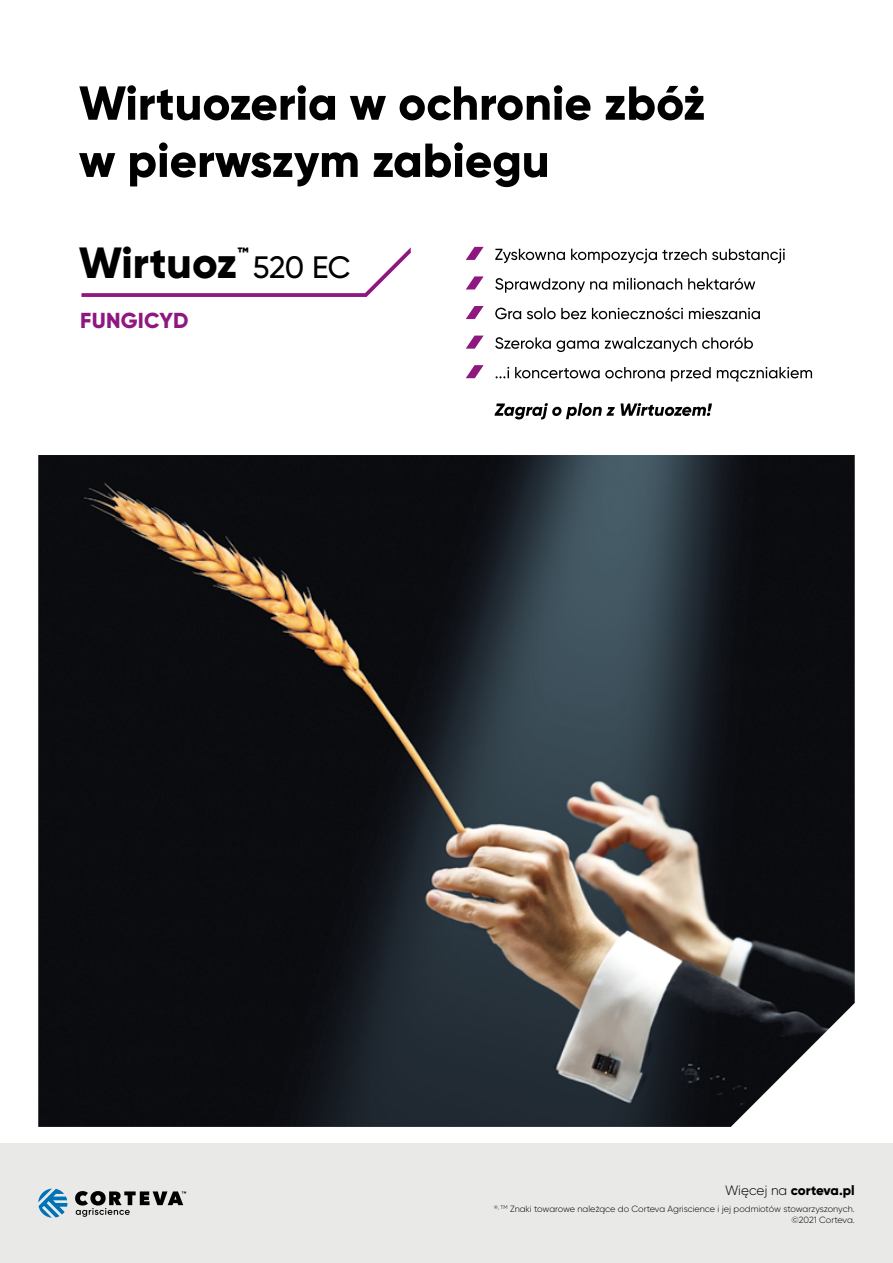
<style>
.page{position:relative;width:893px;height:1263px;background:#fff}
.page>*{position:absolute;margin:0;border:0;box-sizing:border-box;transform-origin:0 0}
.t1{font:800 43.65px "Gilroy";color:#000}
.t2{font:800 21.6px "Gilroy";letter-spacing:.01em;color:#8e187f}
.t3{font:800 13.5px "Gilroy";letter-spacing:-.015em;color:#000}
.t4{font:300 9px/10.8px "Gilroy";letter-spacing:-.005em;color:#000;text-align:right}
.s1{font-weight:500;font-size:30.9px}
.s2{font-weight:300}
</style>
<div class="page">
<svg style="left:79px;top:142px;width:468px;height:45px"></svg>
<svg style="left:79px;top:85px;width:625px;height:36px"></svg>
<img style="left:38px;top:455px;width:817px;height:672px">
<svg style="left:81px;top:247px;width:330px;height:50px"></svg>
<svg style="left:494px;top:403px;width:218px;height:17px"></svg>
<svg style="left:496px;top:367px;width:316px;height:15px"></svg>
<svg style="left:495px;top:337px;width:258px;height:15px"></svg>
<svg style="left:495px;top:307px;width:265px;height:12px"></svg>
<svg style="left:495px;top:278px;width:260px;height:15px"></svg>
<svg style="left:495px;top:249px;width:290px;height:14px"></svg>
<svg style="left:466px;top:247px;width:18px;height:13px"></svg>
<svg style="left:466px;top:276px;width:18px;height:13px"></svg>
<svg style="left:466px;top:306px;width:18px;height:13px"></svg>
<svg style="left:466px;top:336px;width:18px;height:13px"></svg>
<svg style="left:466px;top:365px;width:18px;height:13px"></svg>
<div style="left:0;top:1144px;width:893px;height:119px;background:#e9eae8"></div>
<svg style="left:38px;top:1188px;width:29px;height:30px"></svg>
<svg style="left:75px;top:1191px;width:111px;height:26px"></svg>
<h1 class="t1" style="left:79px;top:235px;width:273px">Wirtuoz<sup>™</sup><span class="s1">520 EC</span></h1>
<h2 class="t2" style="left:80px;top:306px;width:110px">FUNGICYD</h2>
<h3 class="t3" style="left:725px;top:1182px;width:131px"><span class="s2">Więcej na</span> corteva.pl</h3>
<p class="t4" style="left:494px;top:1203px;width:362px"><sup>®,</sup> <sup>TM</sup> Znaki towarowe należące do Corteva Agriscience i jej podmiotów stowarzyszonych. ©2021 Corteva.</p>
</div>
